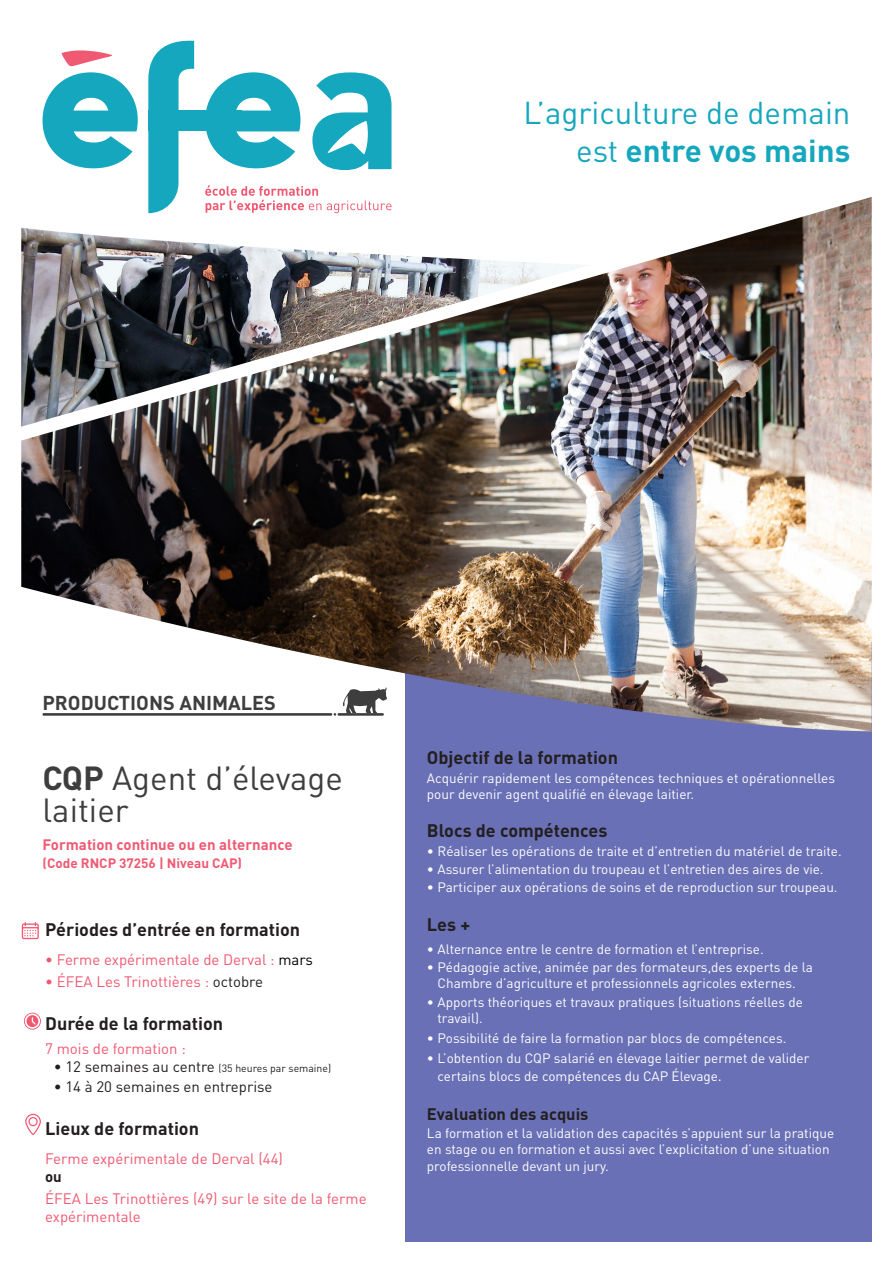
<style>
.page{position:relative;width:893px;height:1263px;background:#fff}
.page>*{position:absolute;margin:0;border:0;box-sizing:border-box;transform-origin:0 0}
.t1{font:33px/31.8px "DIN Pro";color:#3e3e3f}
.t2{font:31.2px "DIN Pro";color:#15a7be}
.t3{font:700 31.2px "DIN Pro";color:#15a7be}
.t4{font:700 19.8px "DIN Pro";color:#3e3e3f}
.titre_verso{font:700 18px "DIN Pro";color:#231f20}
.t5{font:700 16.5px "DIN Pro";color:#231f20}
.t6{font:15px/18px "DIN Pro";color:#f05972}
.t7{font:700 15px "DIN Pro";color:#f05972}
.t8{font:15px "DIN Pro";color:#231f20}
.t9{font:700 15px "DIN Pro";color:#231f20}
.t10{font:13.5px/16.2px "DIN Pro";color:#fff}
.t11{font:700 13.5px "DIN Pro";color:#f05972}
.t12{font:10.5px "DIN Pro";color:#231f20}
.s1{font-weight:400}
.s2{font-weight:700}
.s3{color:#000}
.s4{color:#231f20}
.s5{font-size:15px}
</style>
<div class="page">
<div style="left:406px;top:733px;width:466px;height:509px;background:#6970b5"></div>
<img style="left:21px;top:197px;width:851px;height:536px">
<svg style="left:312px;top:72px;width:80px;height:98px"></svg>
<svg style="left:205px;top:72px;width:95px;height:96px"></svg>
<svg style="left:148px;top:40px;width:46px;height:173px"></svg>
<div style="left:148px;top:111px;width:94px;height:20px;background:#15a7be"></div>
<svg style="left:43px;top:50px;width:95px;height:118px"></svg>
<svg style="left:205px;top:185px;width:116px;height:28px"></svg>
<svg style="left:327px;top:201px;width:65px;height:12px"></svg>
<img style="left:21px;top:228px;width:569px;height:199px">
<svg style="left:22px;top:922px;width:17px;height:17px"></svg>
<svg style="left:24px;top:1013px;width:17px;height:17px"></svg>
<svg style="left:25px;top:1013px;width:15px;height:16px"></svg>
<svg style="left:25px;top:1114px;width:16px;height:21px"></svg>
<hr style="left:338px;top:713px;width:46px;height:3px;background:#3e3e3f">
<hr style="left:43px;top:713px;width:289px;height:3px;background:#3e3e3f">
<svg style="left:343px;top:687px;width:44px;height:27px"></svg>
<p class="t2" style="left:524px;top:92px;width:328px">L’agriculture de demain</p>
<p class="t3" style="left:576px;top:129px;width:276px"><span class="s1">est</span> entre vos mains</p>
<p class="t4" style="left:43px;top:689px;width:235px">PRODUCTIONS ANIMALES</p>
<p class="t1" style="left:43px;top:761px;width:302px"><span class="s2">CQP</span> Agent d’élevage laitier</p>
<p class="t7" style="left:43px;top:834px;width:252px">Formation continue ou en alternance</p>
<p class="t11" style="left:43px;top:854px;width:201px">(Code RNCP 37256 | Niveau CAP)</p>
<p class="titre_verso" style="left:45px;top:917px;width:257px">Périodes d’entrée en formation</p>
<p class="t6" style="left:45px;top:949px;width:269px">• Ferme expérimentale de Derval : <span class="s3">mars</span></p>
<p class="t6" style="left:45px;top:972px;width:219px">• ÉFEA Les Trinottières : <span class="s4">octobre</span></p>
<p class="titre_verso" style="left:45px;top:1011px;width:180px">Durée de la formation</p>
<p class="t6" style="left:45px;top:1039px;width:142px">7 mois de formation :</p>
<p class="t12" style="left:54px;top:1061px;width:279px"><span class="s5">• 12 semaines au centre</span> (35 heures par semaine)</p>
<p class="t8" style="left:54px;top:1076px;width:220px">• 14 à 20 semaines en entreprise</p>
<p class="titre_verso" style="left:45px;top:1116px;width:155px">Lieux de formation</p>
<p class="t6" style="left:45px;top:1148px;width:239px">Ferme expérimentale de Derval (44)</p>
<p class="t9" style="left:45px;top:1166px;width:18px">ou</p>
<p class="t6" style="left:45px;top:1189px;width:323px">ÉFEA Les Trinottières (49) sur le site de la ferme expérimentale</p>
<p class="titre_verso" style="left:427px;top:745px;width:193px">Objectif de la formation</p>
<p class="t10" style="left:427px;top:769px;width:410px">Acquérir rapidement les compétences techniques et opérationnelles pour devenir agent qualifié en élevage laitier.</p>
<p class="titre_verso" style="left:427px;top:819px;width:182px">Blocs de compétences</p>
<p class="t10" style="left:427px;top:842px;width:416px">• Réaliser les opérations de traite et d’entretien du matériel de traite.</p>
<p class="t10" style="left:427px;top:860px;width:398px">• Assurer l’alimentation du troupeau et l’entretien des aires de vie.</p>
<p class="t10" style="left:427px;top:879px;width:412px">• Participer aux opérations de soins et de reproduction sur troupeau.</p>
<p class="titre_verso" style="left:427px;top:912px;width:45px">Les +</p>
<p class="t10" style="left:427px;top:940px;width:338px">• Alternance entre le centre de formation et l’entreprise.</p>
<p class="t10" style="left:427px;top:958px;width:387px;text-align:center">• Pédagogie active, animée par des formateurs,des experts de la<br>Chambre d’agriculture et professionnels agricoles externes.</p>
<p class="t10" style="left:437px;top:993px;width:367px;text-indent:-11px">• Apports théoriques et travaux pratiques (situations réelles de travail).</p>
<p class="t10" style="left:427px;top:1029px;width:361px">• Possibilité de faire la formation par blocs de compétences.</p>
<p class="t10" style="left:437px;top:1049px;width:373px;line-height:18px;text-indent:-11px">• L’obtention du CQP salarié en élevage laitier permet de valider certains blocs de compétences du CAP Élevage<span class="s5">.</span></p>
<p class="t5" style="left:427px;top:1103px;width:163px">Evaluation des acquis</p>
<p class="t10" style="left:427px;top:1125px;width:409px">La formation et la validation des capacités s’appuient sur la pratique en stage ou en formation et aussi avec l’explicitation d’une situation professionnelle devant un jury.</p>
</div>
